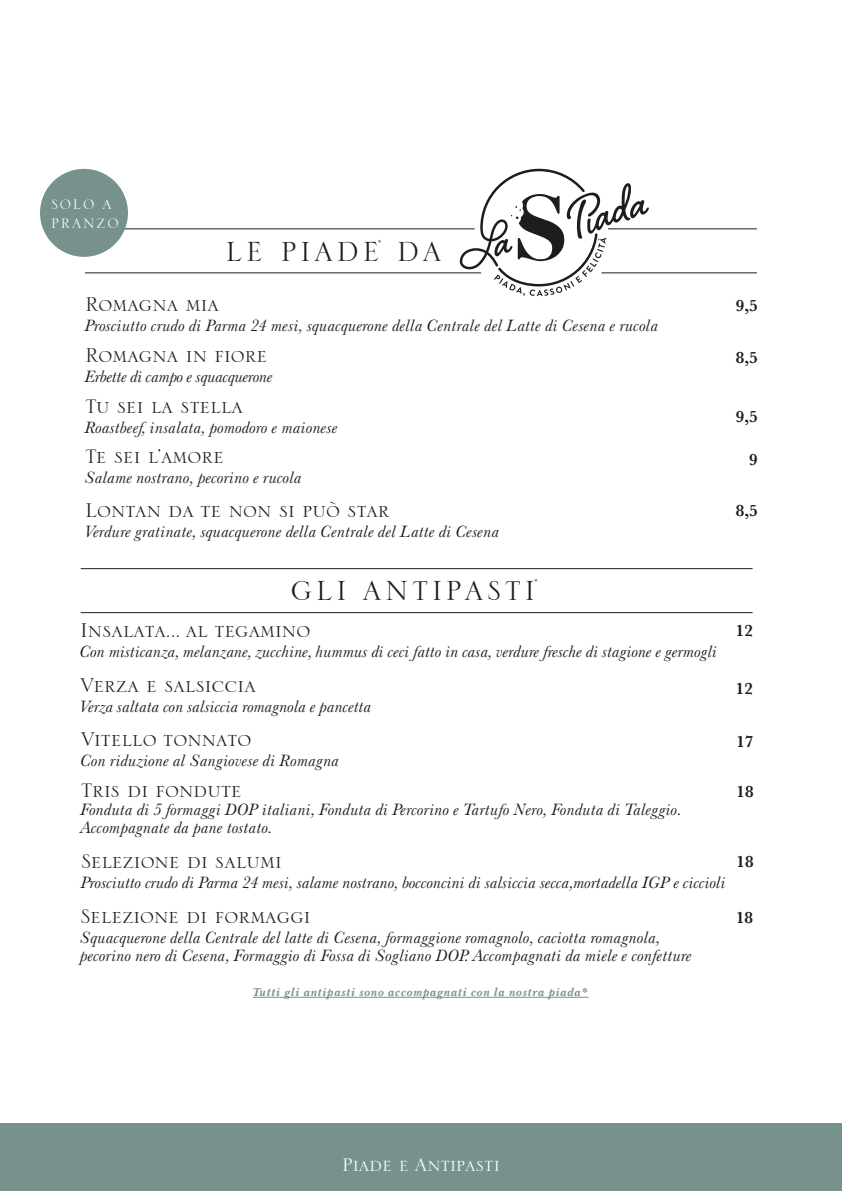
<style>
.page{position:relative;width:842px;height:1191px;background:#fff}
.page>*{position:absolute;margin:0;border:0;box-sizing:border-box;transform-origin:0 0}
.t1{font:36px "Serlio LH";letter-spacing:.1em;color:#1d1d1b}
.t2{font:26px "Serlio LH";color:#1d1d1b}
.t3{font:24px "Serlio LH";color:#fff}
.t4{font:18px/19.6px "Serlio LH";letter-spacing:.1em;color:#fff}
.t5{font:italic 17px/18px "Baskerville No 2 BT";color:#1d1d1b}
.t6{font:italic 17px "Baskerville No 2 BT";letter-spacing:-.025em;color:#1d1d1b}
.t7{font:600 17px "Baskerville";color:#1d1d1b}
.t8{font:italic 700 12px "Baskerville No 2 BT";letter-spacing:.05em;color:#77928c}
.t9{font:11.6px "Serlio LH";color:#1d1d1b}
</style>
<div class="page">
<hr style="left:85px;top:272px;width:672px;height:1px;background:#1d1d1b">
<hr style="left:85px;top:228px;width:672px;height:1px;background:#1d1d1b">
<hr style="left:81px;top:612px;width:672px;height:1px;background:#1d1d1b">
<hr style="left:81px;top:568px;width:672px;height:1px;background:#1d1d1b">
<hr style="left:253px;top:996px;width:335px;height:1px;background:#77928c">
<div style="left:40px;top:169px;width:88px;height:88px;background:#77928c;border-radius:50%"></div>
<svg style="left:459px;top:169px;width:190px;height:127px"></svg>
<div style="left:0;top:1123px;width:842px;height:68px;background:#77928c"></div>
<p class="t4" style="left:51px;top:194px;width:69px">SOLO A<br>PRANZO</p>
<p class="t9" style="left:378px;top:236px;width:5px">*</p>
<h1 class="t1" style="left:226px;top:232px;width:217px">LE PIADE DA</h1>
<h2 class="t2" style="left:85px;top:291px;width:136px">Romagna mia</h2>
<p class="t5" style="left:85px;top:317px;width:575px">Prosciutto crudo di Parma 24 mesi, squacquerone della Centrale del Latte di Cesena e rucola</p>
<h2 class="t2" style="left:85px;top:342px;width:184px">Romagna in fiore</h2>
<p class="t6" style="left:85px;top:366px;width:190px">Erbette di campo e squacquerone</p>
<h2 class="t2" style="left:85px;top:392px;width:160px">Tu sei la stella</h2>
<p class="t5" style="left:85px;top:418px;width:255px">Roastbeef, insalata, pomodoro e maionese</p>
<h2 class="t2" style="left:85px;top:443px;width:141px">Te sei l’amore</h2>
<p class="t5" style="left:85px;top:468px;width:219px">Salame nostrano, pecorino e rucola</p>
<h2 class="t2" style="left:85px;top:496px;width:306px">Lontan da te non si può star</h2>
<p class="t5" style="left:85px;top:522px;width:416px">Verdure gratinate, squacquerone della Centrale del Latte di Cesena</p>
<p class="t7" style="left:736px;top:293px;width:23px">9,5</p>
<p class="t7" style="left:736px;top:345px;width:23px">8,5</p>
<p class="t7" style="left:736px;top:405px;width:23px">9,5</p>
<p class="t7" style="left:749px;top:447px;width:10px">9</p>
<p class="t7" style="left:736px;top:498px;width:23px">8,5</p>
<p class="t9" style="left:534px;top:576px;width:5px">*</p>
<h1 class="t1" style="left:291px;top:572px;width:246px">GLI ANTIPASTI</h1>
<h2 class="t2" style="left:80px;top:616px;width:232px">Insalata... al tegamino</h2>
<p class="t5" style="left:80px;top:642px;width:639px">Con misticanza, melanzane, zucchine, hummus di ceci fatto in casa, verdure fresche di stagione e germogli</p>
<h2 class="t2" style="left:80px;top:672px;width:177px">Verza e salsiccia</h2>
<p class="t5" style="left:80px;top:697px;width:293px">Verza saltata con salsiccia romagnola e pancetta</p>
<h2 class="t2" style="left:81px;top:725px;width:172px">Vitello tonnato</h2>
<p class="t5" style="left:81px;top:750px;width:260px">Con riduzione al Sangiovese di Romagna</p>
<h2 class="t2" style="left:81px;top:777px;width:162px">Tris di fondute</h2>
<p class="t5" style="left:81px;top:800px;width:603px">Fonduta di 5 formaggi DOP italiani, Fonduta di Percorino e Tartufo Nero, Fonduta di Taleggio.<br>Accompagnate da pane tostato.</p>
<h2 class="t2" style="left:81px;top:847px;width:202px">Selezione di salumi</h2>
<p class="t5" style="left:81px;top:873px;width:647px">Prosciutto crudo di Parma 24 mesi, salame nostrano, bocconcini di salsiccia secca,mortadella IGP e ciccioli</p>
<h2 class="t2" style="left:80px;top:902px;width:232px">Selezione di formaggi</h2>
<p class="t5" style="left:80px;top:928px;width:613px">Squacquerone della Centrale del latte di Cesena, formaggione romagnolo, caciotta romagnola, pecorino nero di Cesena, Formaggio di Fossa di Sogliano DOP. Accompagnati da miele e confetture</p>
<p class="t8" style="left:253px;top:984px;width:336px">Tutti gli antipasti sono accompagnati con la nostra piada*</p>
<p class="t7" style="left:736px;top:619px;width:18px">12</p>
<p class="t7" style="left:736px;top:676px;width:18px">12</p>
<p class="t7" style="left:736px;top:729px;width:18px">17</p>
<p class="t7" style="left:736px;top:779px;width:18px">18</p>
<p class="t7" style="left:737px;top:849px;width:18px">18</p>
<p class="t7" style="left:736px;top:906px;width:18px">18</p>
<h3 class="t3" style="left:342px;top:1151px;width:159px">Piade e Antipasti</h3>
</div>
